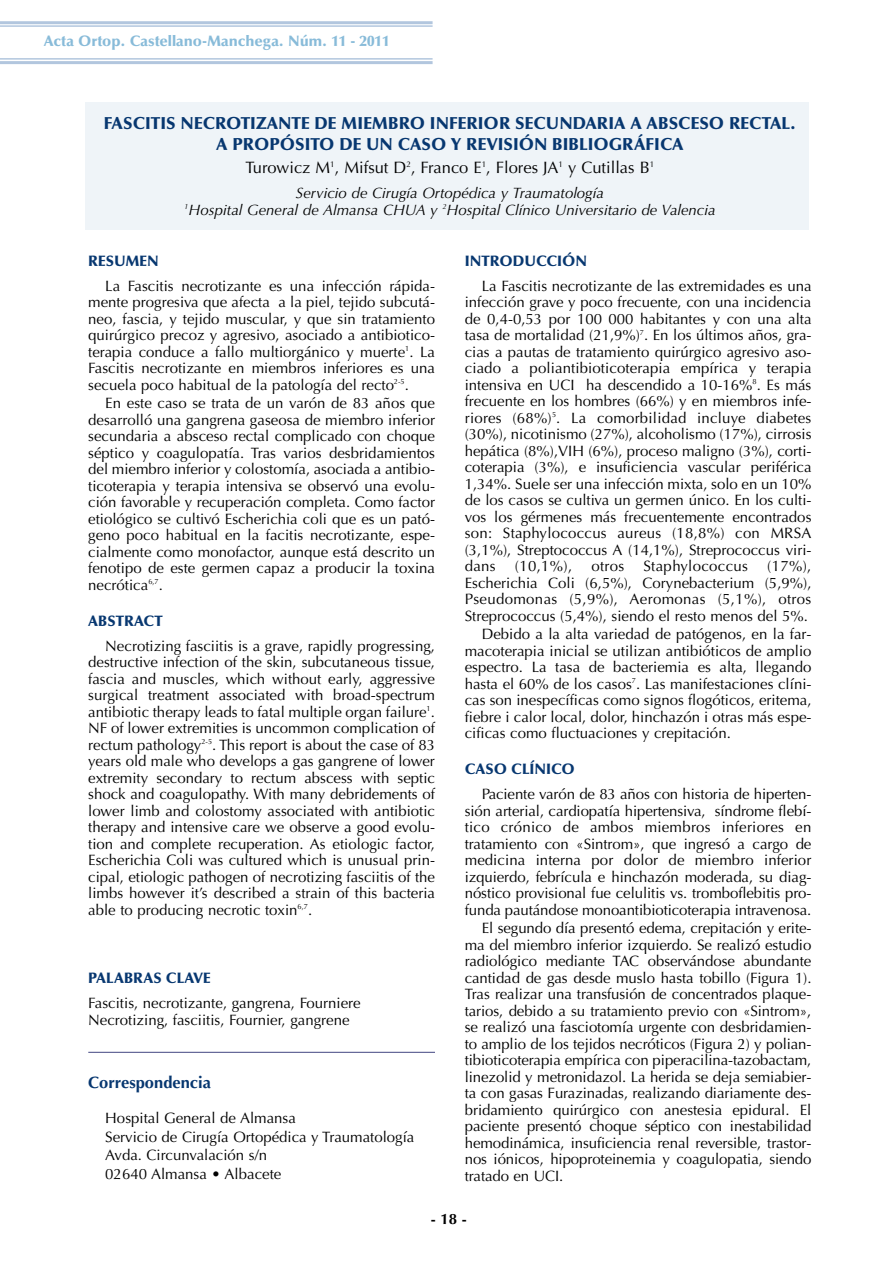
<style>
.page{position:relative;width:891px;height:1262px;background:#fff}
.page>*{position:absolute;margin:0;border:0;box-sizing:border-box;transform-origin:0 0}
.t1{font:900 17.25px/20.7px "Optima LT Std";color:#073770;text-align:center}
.t2{font:16.5px "Optima LT Std";color:#000}
.t3{font:700 16.5px "Optima LT Std";color:#073770}
.t4{font:15px/16.5px "Optima LT Std";color:#000;text-align:justify}
.t5{font:italic 15px/16.5px "Optima LT Std";color:#000;text-align:center}
.t6{font:900 15px "Optima LT Std";color:#073770}
.t7{font:900 15px "Optima LT Std";color:#88bbd9}
.t8{font:15px "Optima LT Std";letter-spacing:.02em;color:#000}
.t9{font:700 15px "Optima LT Std";color:#000}
</style>
<div class="page">
<hr style="left:1px;top:25px;width:431px;height:2px;background:#b2c6de">
<hr style="left:1px;top:58px;width:431px;height:2px;background:#b2c6de">
<hr style="left:1px;top:61px;width:431px;height:3px;background:#b2c6de">
<hr style="left:1px;top:21px;width:431px;height:3px;background:#b2c6de">
<div style="left:86px;top:102px;width:723px;height:128px;background:#eff4f8"></div>
<svg style="left:88px;top:1051px;width:347px;height:2px"></svg>
<p class="t7" style="left:44px;top:35px;width:347px">Acta Ortop. Castellano-Manchega. Núm. 11 - 2011</p>
<p class="t1" style="left:104px;top:115px;width:693px">FASCITIS NECROTIZANTE DE MIEMBRO INFERIOR SECUNDARIA A ABSCESO RECTAL.<br>A PROPÓSITO DE UN CASO Y REVISIÓN BIBLIOGRÁFICA</p>
<p class="t2" style="left:245px;top:161px;width:410px">Turowicz M<sup>1</sup>, Mifsut D<sup>2</sup>, Franco E<sup>1</sup>, Flores JA<sup>1</sup> y Cutillas B<sup>1</sup></p>
<p class="t5" style="left:184px;top:186px;width:533px">Servicio de Cirugía Ortopédica y Traumatología<br><sup>1</sup>Hospital General de Almansa CHUA y <sup>2</sup>Hospital Clínico Universitario de Valencia</p>
<p class="t6" style="left:88px;top:255px;width:72px">RESUMEN</p>
<p class="t4" style="left:88px;top:279px;width:348px;text-indent:17px">La Fascitis necrotizante es una infección rápida&shy;mente progresiva que afecta a la piel, tejido subcutá&shy;neo, fascia, y tejido muscular, y que sin tratamiento quirúrgico precoz y agresivo, asociado a antibiotico&shy;terapia conduce a fallo multiorgánico y muerte<sup>1</sup>. La Fascitis necrotizante en miembros inferiores es una secuela poco habitual de la patología del recto<sup>2-5</sup>.</p>
<p class="t4" style="left:88px;top:397px;width:348px;text-indent:17px">En este caso se trata de un varón de 83 años que desarrolló una gangrena gaseosa de miembro inferior secundaria a absceso rectal complicado con choque séptico y coagulopatía. Tras varios desbridamientos del miembro inferior y colostomía, asociada a antibio&shy;ticoterapia y terapia intensiva se observó una evolu&shy;ción favorable y recuperación completa. Como factor etiológico se cultivó Escherichia coli que es un pató&shy;geno poco habitual en la facitis necrotizante, espe&shy;cialmente como monofactor, aunque está descrito un fenotipo de este germen capaz a producir la toxina necrótica<sup>6,7</sup>.</p>
<p class="t6" style="left:88px;top:615px;width:76px">ABSTRACT</p>
<p class="t4" style="left:88px;top:639px;width:348px;text-indent:17px">Necrotizing fasciitis is a grave, rapidly progressing, destructive infection of the skin, subcutaneous tissue, fascia and muscles, which without early, aggressive surgical treatment associated with broad-spectrum antibiotic therapy leads to fatal multiple organ failure<sup>1</sup>.<br>NF of lower extremities is uncommon complication of rectum pathology<sup>2-5</sup>. This report is about the case of 83 years old male who develops a gas gangrene of lower extremity secondary to rectum abscess with septic shock and coagulopathy. With many debridements of lower limb and colostomy associated with antibiotic therapy and intensive care we observe a good evolu&shy;tion and complete recuperation. As etiologic factor, Escherichia Coli was cultured which is unusual prin&shy;cipal, etiologic pathogen of necrotizing fasciitis of the limbs however it’s described a strain of this bacteria able to producing necrotic toxin<sup>6,7</sup>.</p>
<p class="t6" style="left:88px;top:972px;width:124px">PALABRAS CLAVE</p>
<p class="t4" style="left:88px;top:996px;width:274px">Fascitis, necrotizante, gangrena, Fourniere<br>Necrotizing, fasciitis, Fournier, gangrene</p>
<p class="t3" style="left:88px;top:1076px;width:124px">Correspondencia</p>
<p class="t4" style="left:105px;top:1110px;width:310px;line-height:18.6px;text-align:left">Hospital General de Almansa<br>Servicio de Cirugía Ortopédica y Traumatología<br>Avda. Circunvalación s/n<br>02640 Almansa • Albacete</p>
<p class="t6" style="left:465px;top:255px;width:124px">INTRODUCCIÓN</p>
<p class="t4" style="left:465px;top:279px;width:348px;text-indent:17px">La Fascitis necrotizante de las extremidades es una infección grave y poco frecuente, con una incidencia de 0,4-0,53 por 100 000 habitantes y con una alta tasa de mortalidad (21,9%)<sup>7</sup>. En los últimos años, gra&shy;cias a pautas de tratamiento quirúrgico agresivo aso&shy;ciado a poliantibioticoterapia empírica y terapia intensiva en UCI ha descendido a 10-16%<sup>8</sup>. Es más frecuente en los hombres (66%) y en miembros infe&shy;riores (68%)<sup>5</sup>. La comorbilidad incluye diabetes (30%), nicotinismo (27%), alcoholismo (17%), cirrosis hepática (8%),VIH (6%), proceso maligno (3%), corti&shy;coterapia (3%), e insuficiencia vascular periférica 1,34%. Suele ser una infección mixta, solo en un 10% de los casos se cultiva un germen único. En los culti&shy;vos los gérmenes más frecuentemente encontrados son: Staphylococcus aureus (18,8%) con MRSA (3,1%), Streptococcus A (14,1%), Streprococcus viri&shy;dans</p>
<p class="t4" style="left:515px;top:560px;width:59px">(10,1%),</p>
<p class="t4" style="left:591px;top:560px;width:35px">otros</p>
<p class="t8" style="left:643px;top:560px;width:106px">Staphylococcus</p>
<p class="t4" style="left:465px;top:560px;width:348px;text-indent:302px">(17%), Escherichia Coli (6,5%), Corynebacterium (5,9%), Pseudomonas (5,9%), Aeromonas (5,1%), otros Streprococcus (5,4%), siendo el resto menos del 5%.</p>
<p class="t4" style="left:465px;top:628px;width:348px;text-indent:17px">Debido a la alta variedad de patógenos, en la far&shy;macoterapia inicial se utilizan antibióticos de amplio espectro. La tasa de bacteriemia es alta, llegando hasta el 60% de los casos<sup>7</sup>. Las manifestaciones clíni&shy;cas son inespecíficas como signos flogóticos, eritema, fiebre i calor local, dolor, hinchazón i otras más espe&shy;cificas como fluctuaciones y crepitación.</p>
<p class="t6" style="left:465px;top:763px;width:111px">CASO CLÍNICO</p>
<p class="t4" style="left:465px;top:787px;width:348px;text-indent:17px">Paciente varón de 83 años con historia de hiperten&shy;sión arterial, cardiopatía hipertensiva, síndrome flebí&shy;tico crónico de ambos miembros inferiores en tratamiento con «Sintrom», que ingresó a cargo de medicina interna por dolor de miembro inferior izquierdo, febrícula e hinchazón moderada, su diag&shy;nóstico provisional fue celulitis vs. tromboflebitis pro&shy;funda pautándose monoantibioticoterapia intravenosa.</p>
<p class="t4" style="left:465px;top:921px;width:348px;text-indent:17px">El segundo día presentó edema, crepitación y erite&shy;ma del miembro inferior izquierdo. Se realizó estudio radiológico mediante TAC observándose abundante cantidad de gas desde muslo hasta tobillo (Figura 1).<br>Tras realizar una transfusión de concentrados plaque&shy;tarios, debido a su tratamiento previo con «Sintrom», se realizó una fasciotomía urgente con desbridamien&shy;to amplio de los tejidos necróticos (Figura 2) y polian&shy;tibioticoterapia empírica con piperacilina-tazobactam, linezolid y metronidazol. La herida se deja semiabier&shy;ta con gasas Furazinadas, realizando diariamente des&shy;bridamiento quirúrgico con anestesia epidural. El paciente presentó choque séptico con inestabilidad hemodinámica, insuficiencia renal reversible, trastor&shy;nos iónicos, hipoproteinemia y coagulopatia, siendo tratado en UCI.</p>
<p class="t9" style="left:431px;top:1213px;width:37px">- 18 -</p>
</div>
